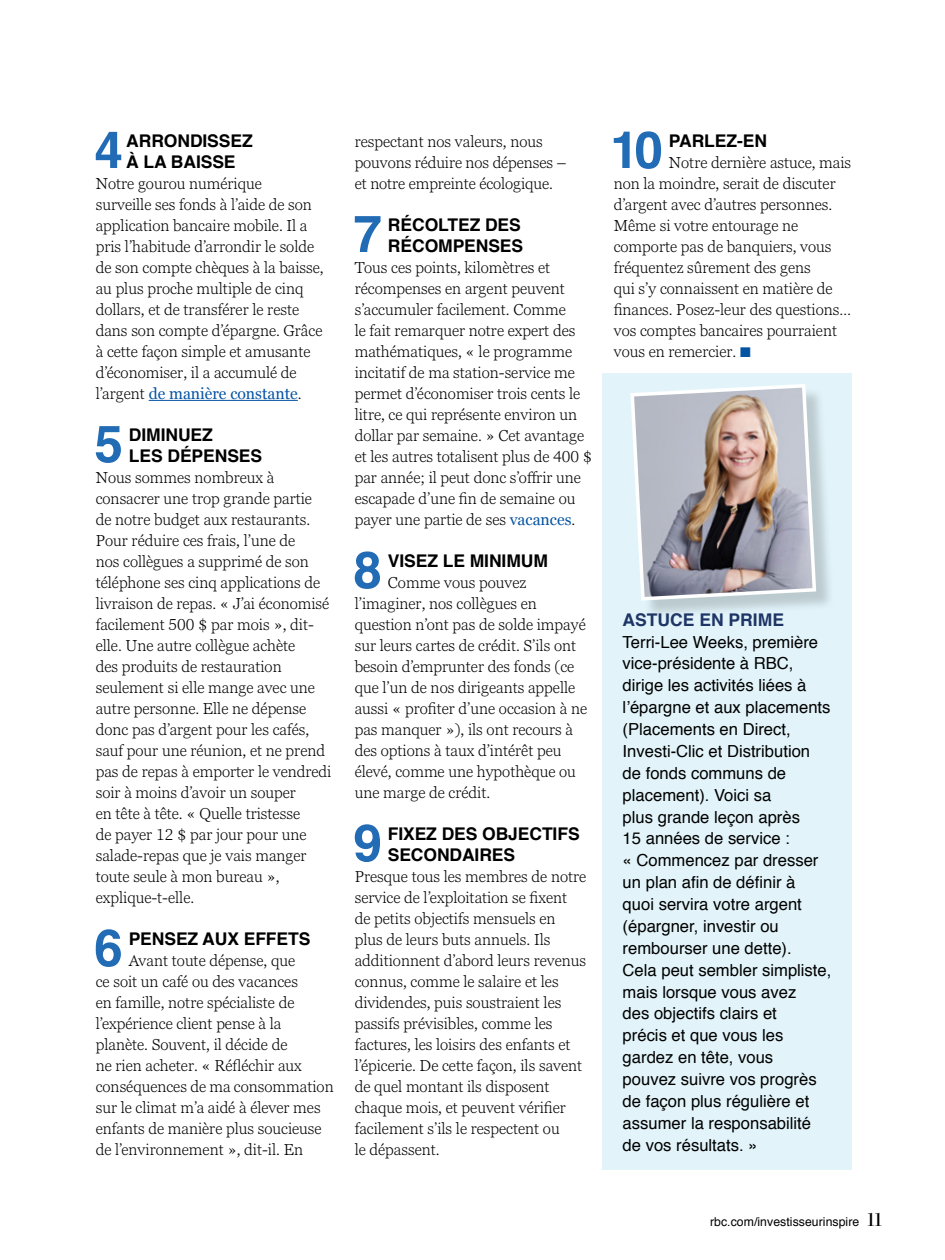
<style>
.page{position:relative;width:945px;height:1260px;background:#fff}
.page>*{position:absolute;margin:0;border:0;box-sizing:border-box;transform-origin:0 0}
.t1{font:700 51.27px "Helvetica";color:#226bb5}
.t2{font:700 17.5px/21px "Helvetica";letter-spacing:-.005em;color:#000}
.t3{font:700 17.5px "Helvetica";color:#1e3565}
.t4{font:16.62px/21.9px "Helvetica";color:#000}
.t5{font:300 15.75px/21px "Georgia Pro";color:#000}
.t6{font:15.75px "Georgia";color:#0453a3}
.t7{font:12.25px "Helvetica";letter-spacing:.005em;color:#000}
.s1{font-family:"Georgia Pro";font-weight:300;color:#000}
.s2{font-family:"Georgia";font-weight:400;color:#0453a3}
.s3{color:#0453a3}
.s4{font-family:"Brunel Deck";font-size:18.9px}
</style>
<div class="page">
<div style="left:602px;top:373px;width:250px;height:796px;background:#e2f4fa"></div>
<hr style="left:149px;top:400px;width:149px;height:1px;background:#0453a3">
<div style="left:634px;top:388px;width:201px;height:232px;background:#000;opacity:.17"></div>
<img style="left:630px;top:384px;width:188px;height:218px">
<h1 class="t1" style="left:94px;top:109px;width:30px">4</h1>
<p class="t2" style="left:126px;top:131px;width:128px">ARRONDISSEZ<br>À LA BAISSE</p>
<p class="t5" style="left:96px;top:174px;width:229px">Notre gourou numérique<br>surveille ses fonds à l’aide de son application bancaire mobile. Il a pris l’habitude d’arrondir le solde de son compte chèques à la baisse, au plus proche multiple de cinq dollars, et de transférer le reste dans son compte d’épargne. Grâce à cette façon simple et amusante d’économiser, il a accumulé de</p>
<p class="t6" style="left:96px;top:382px;width:207px"><span class="s1">l’argent</span> de manière constante<span class="s1">.</span></p>
<h1 class="t1" style="left:94px;top:403px;width:30px">5</h1>
<p class="t2" style="left:129px;top:425px;width:135px">DIMINUEZ<br>LES DÉPENSES</p>
<p class="t5" style="left:96px;top:468px;width:237px">Nous sommes nombreux à consacrer une trop grande partie de notre budget aux restaurants.<br>Pour réduire ces frais, l’une de<br>nos collègues a supprimé de son téléphone ses cinq applications de livraison de repas. « J’ai économisé facilement 500 $ par mois », dit&shy;elle. Une autre collègue achète<br>des produits de restauration seulement si elle mange avec une autre personne. Elle ne dépense donc pas d’argent pour les cafés, sauf pour une réunion, et ne prend pas de repas à emporter le vendredi soir à moins d’avoir un souper<br>en tête à tête. « Quelle tristesse<br>de payer 12 $ par jour pour une salade-repas que je vais manger toute seule à mon bureau », explique-t-elle.</p>
<h1 class="t1" style="left:94px;top:907px;width:30px">6</h1>
<p class="t2" style="left:129px;top:929px;width:183px">PENSEZ AUX EFFETS</p>
<p class="t5" style="left:96px;top:951px;width:239px;text-indent:33px">Avant toute dépense, que<br>ce soit un café ou des vacances<br>en famille, notre spécialiste de l’expérience client pense à la planète. Souvent, il décide de<br>ne rien acheter. « Réfléchir aux conséquences de ma consommation sur le climat m’a aidé à élever mes enfants de manière plus soucieuse de l’environnement », dit-il. En</p>
<p class="t5" style="left:355px;top:132px;width:213px">respectant nos valeurs, nous pouvons réduire nos dépenses – et notre empreinte écologique.</p>
<h1 class="t1" style="left:353px;top:193px;width:30px">7</h1>
<p class="t2" style="left:388px;top:215px;width:137px">RÉCOLTEZ DES<br>RÉCOMPENSES</p>
<p class="t5" style="left:355px;top:258px;width:239px">Tous ces points, kilomètres et récompenses en argent peuvent s’accumuler facilement. Comme<br>le fait remarquer notre expert des mathématiques, « le programme incitatif de ma station-service me permet d’économiser trois cents le litre, ce qui représente environ un dollar par semaine. » Cet avantage et les autres totalisent plus de 400 $ par année; il peut donc s’offrir une escapade d’une fin de semaine ou payer une partie de ses <span class="s2">vacances</span>.</p>
<h1 class="t1" style="left:353px;top:529px;width:30px">8</h1>
<p class="t2" style="left:388px;top:551px;width:162px">VISEZ LE MINIMUM</p>
<p class="t5" style="left:355px;top:573px;width:234px;text-indent:33px">Comme vous pouvez l’imaginer, nos collègues en question n’ont pas de solde impayé sur leurs cartes de crédit. S’ils ont besoin d’emprunter des fonds (ce que l’un de nos dirigeants appelle aussi « profiter d’une occasion à ne pas manquer »), ils ont recours à des options à taux d’intérêt peu élevé, comme une hypothèque ou une marge de crédit.</p>
<h1 class="t1" style="left:353px;top:802px;width:30px">9</h1>
<p class="t2" style="left:388px;top:824px;width:193px">FIXEZ DES OBJECTIFS<br>SECONDAIRES</p>
<p class="t5" style="left:355px;top:867px;width:233px">Presque tous les membres de notre service de l’exploitation se fixent de petits objectifs mensuels en plus de leurs buts annuels. Ils additionnent d’abord leurs revenus connus, comme le salaire et les dividendes, puis soustraient les passifs prévisibles, comme les factures, les loisirs des enfants et l’épicerie. De cette façon, ils savent de quel montant ils disposent chaque mois, et peuvent vérifier facilement s’ils le respectent ou<br>le dépassent.</p>
<h1 class="t1" style="left:610px;top:109px;width:54px">10</h1>
<p class="t2" style="left:669px;top:131px;width:100px">PARLEZ-EN</p>
<p class="t5" style="left:614px;top:153px;width:239px;text-indent:55px">Notre dernière astuce, mais non la moindre, serait de discuter d’argent avec d’autres personnes.<br>Même si votre entourage ne comporte pas de banquiers, vous fréquentez sûrement des gens<br>qui s’y connaissent en matière de finances. Posez-leur des questions… vos comptes bancaires pourraient vous en remercier. <span class="s3">■</span></p>
<p class="t3" style="left:623px;top:605px;width:163px">ASTUCE EN PRIME</p>
<p class="t4" style="left:623px;top:631px;width:210px">Terri-Lee Weeks, première vice-présidente à RBC, dirige les activités liées à l’épargne et aux placements (Placements en Direct,<br>Investi-Clic et Distribution de fonds communs de placement). Voici sa<br>plus grande leçon après<br>15 années de service :<br>« Commencez par dresser un plan afin de définir à<br>quoi servira votre argent (épargner, investir ou rembourser une dette).<br>Cela peut sembler simpliste, mais lorsque vous avez<br>des objectifs clairs et<br>précis et que vous les gardez en tête, vous<br>pouvez suivre vos progrès de façon plus régulière et assumer la responsabilité de vos résultats. »</p>
<p class="t7" style="left:710px;top:1212px;width:173px">rbc.com/investisseurinspire <span class="s4">11</span></p>
</div>
